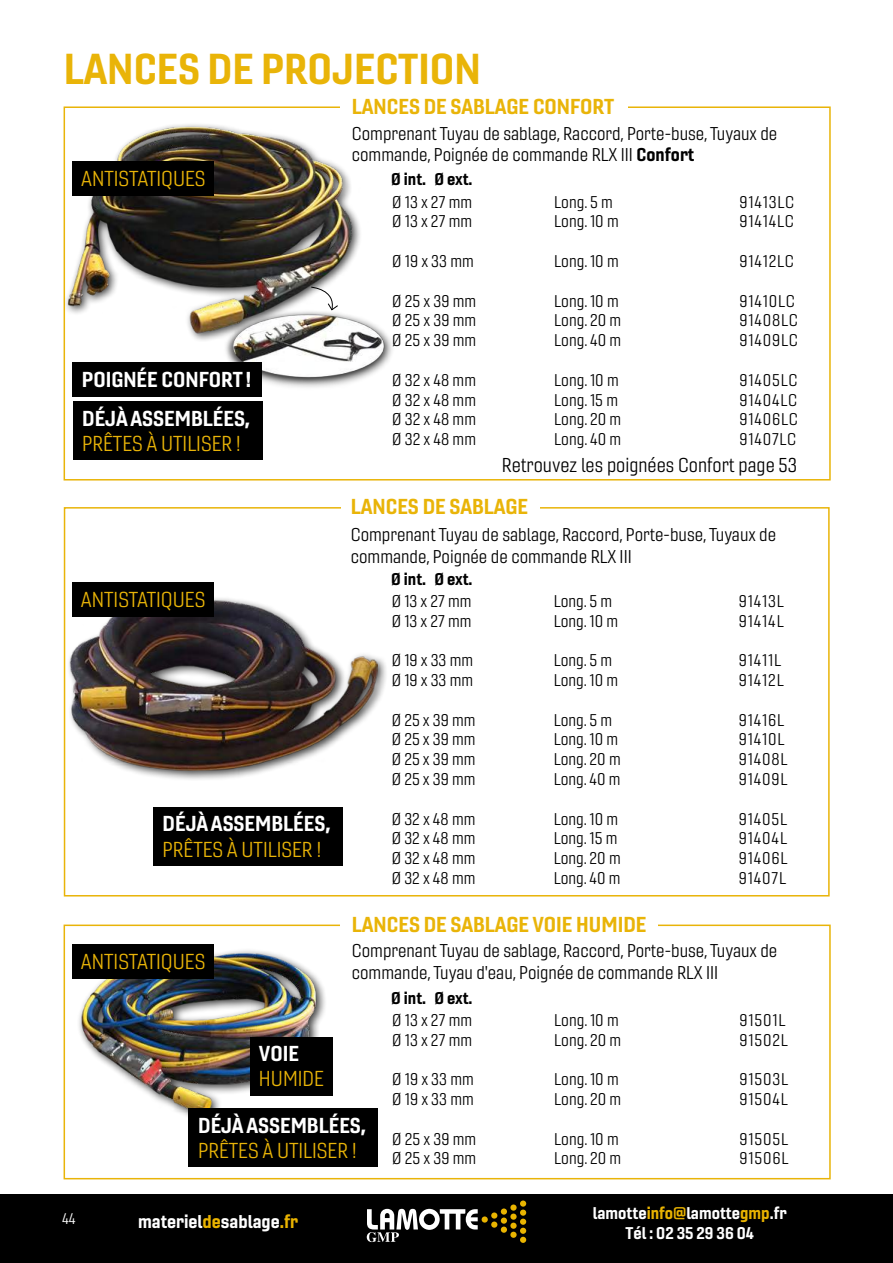
<style>
.page{position:relative;width:893px;height:1263px;background:#fff}
.page>*{position:absolute;margin:0;border:0;box-sizing:border-box;transform-origin:0 0}
.t1{font:42px "Gineso Nor Bol";color:#e9b408}
.t2{font:21px "Gineso Nor Boo";color:#e9b408}
.t3{font:21px "Gineso Nor Bol";color:#fff}
.t4{font:21px "Gineso Nor Bol";color:#e9b408}
.t5{font:19.5px "Gineso Nor Boo";color:#000}
.t6{font:18px/21.6px "Gineso Nor Boo";color:#000}
.t7{font:18px "Gineso Nor Bol";color:#fff}
.t8{font:16.5px "Gineso Nor Boo";color:#000}
.t9{font:16.5px "Gineso Nor Boo";letter-spacing:.05em;color:#000}
.t10{font:16.5px/19.8px "Gineso Nor Bol";color:#fff;text-align:center}
.t11{font:16.5px "Gineso Nor Bol";color:#000}
.t12{font:15px "Gineso Nor Boo";color:#fff}
.s1{font-family:"Gineso Nor Bol"}
.s2{color:#e9b300}
</style>
<div class="page">
<div style="left:0;top:1194px;width:893px;height:69px;background:#000"></div>
<svg style="left:367px;top:1208px;width:140px;height:34px"></svg>
<div style="left:501px;top:1217px;width:6px;height:7px;background:#e9b400;border-radius:50%"></div>
<div style="left:501px;top:1226px;width:6px;height:7px;background:#e9b400;border-radius:50%"></div>
<svg style="left:510px;top:1204px;width:7px;height:7px"></svg>
<svg style="left:510px;top:1213px;width:7px;height:7px"></svg>
<svg style="left:510px;top:1222px;width:7px;height:7px"></svg>
<div style="left:510px;top:1232px;width:7px;height:6px;background:#e9b400;border-radius:50%"></div>
<div style="left:520px;top:1200px;width:6px;height:7px;background:#e9b400;border-radius:50%"></div>
<div style="left:520px;top:1209px;width:6px;height:7px;background:#e9b400;border-radius:50%"></div>
<div style="left:520px;top:1218px;width:6px;height:7px;background:#e9b400;border-radius:50%"></div>
<svg style="left:520px;top:1228px;width:6px;height:15px"></svg>
<div style="left:76px;top:948px;width:251px;height:178px;background:#000;opacity:.75"></div>
<img style="left:78px;top:948px;width:242px;height:170px">
<div style="left:64px;top:507px;width:766px;height:389px;border:2px solid #e9b408"></div>
<div style="left:341px;top:501px;width:199px;height:12px;background:#fff"></div>
<div style="left:153px;top:807px;width:190px;height:59px;background:#000"></div>
<div style="left:66px;top:595px;width:322px;height:187px;background:#000;opacity:.75"></div>
<img style="left:67px;top:599px;width:310px;height:172px">
<div style="left:64px;top:924px;width:767px;height:255px;border:2px solid #e9b408"></div>
<div style="left:340px;top:918px;width:317px;height:13px;background:#fff"></div>
<div style="left:189px;top:1108px;width:189px;height:59px;background:#000"></div>
<div style="left:250px;top:1037px;width:83px;height:58px;background:#000"></div>
<img style="left:63px;top:121px;width:328px;height:270px">
<div style="left:73px;top:401px;width:189px;height:59px;background:#000"></div>
<div style="left:72px;top:362px;width:190px;height:34px;background:#000"></div>
<svg style="left:310px;top:286px;width:29px;height:25px"></svg>
<div style="left:73px;top:161px;width:141px;height:34px;background:#000"></div>
<div style="left:72px;top:583px;width:142px;height:34px;background:#000"></div>
<div style="left:72px;top:944px;width:142px;height:35px;background:#000"></div>
<h1 class="t1" style="left:64px;top:42px;width:419px">LANCES DE PROJECTION</h1>
<p class="t2" style="left:81px;top:166px;width:126px">ANTISTATIQUES</p>
<p class="t3" style="left:82px;top:366px;width:171px">POIGNÉE CONFORT !</p>
<p class="t3" style="left:82px;top:405px;width:169px">DÉJÀ ASSEMBLÉES,</p>
<p class="t2" style="left:82px;top:431px;width:160px">PRÊTES À UTILISER !</p>
<p class="t2" style="left:81px;top:587px;width:126px">ANTISTATIQUES</p>
<p class="t3" style="left:163px;top:810px;width:169px">DÉJÀ ASSEMBLÉES,</p>
<p class="t2" style="left:163px;top:836px;width:160px">PRÊTES À UTILISER !</p>
<p class="t2" style="left:81px;top:949px;width:126px">ANTISTATIQUES</p>
<p class="t4" style="left:352px;top:93px;width:264px">LANCES DE SABLAGE CONFORT</p>
<p class="t6" style="left:352px;top:123px;width:427px">Comprenant Tuyau de sablage, Raccord, Porte-buse, Tuyaux de commande, Poignée de commande RLX III <span class="s1">Confort</span></p>
<p class="t8" style="left:392px;top:192px;width:81px">Ø 13 x 27 mm</p>
<p class="t8" style="left:554px;top:192px;width:60px">Long. 5 m</p>
<p class="t9" style="left:739px;top:192px;width:56px">91413LC</p>
<p class="t8" style="left:392px;top:212px;width:81px">Ø 13 x 27 mm</p>
<p class="t8" style="left:554px;top:212px;width:66px">Long. 10 m</p>
<p class="t9" style="left:739px;top:212px;width:56px">91414LC</p>
<p class="t8" style="left:392px;top:251px;width:83px">Ø 19 x 33 mm</p>
<p class="t8" style="left:554px;top:251px;width:66px">Long. 10 m</p>
<p class="t9" style="left:739px;top:251px;width:56px">91412LC</p>
<p class="t8" style="left:392px;top:291px;width:85px">Ø 25 x 39 mm</p>
<p class="t8" style="left:554px;top:291px;width:66px">Long. 10 m</p>
<p class="t9" style="left:739px;top:291px;width:57px">91410LC</p>
<p class="t8" style="left:392px;top:311px;width:85px">Ø 25 x 39 mm</p>
<p class="t8" style="left:554px;top:311px;width:69px">Long. 20 m</p>
<p class="t9" style="left:739px;top:311px;width:60px">91408LC</p>
<p class="t8" style="left:392px;top:330px;width:85px">Ø 25 x 39 mm</p>
<p class="t8" style="left:554px;top:330px;width:68px">Long. 40 m</p>
<p class="t9" style="left:739px;top:330px;width:60px">91409LC</p>
<p class="t8" style="left:392px;top:370px;width:85px">Ø 32 x 48 mm</p>
<p class="t8" style="left:554px;top:370px;width:66px">Long. 10 m</p>
<p class="t9" style="left:739px;top:370px;width:59px">91405LC</p>
<p class="t8" style="left:392px;top:390px;width:85px">Ø 32 x 48 mm</p>
<p class="t8" style="left:554px;top:390px;width:65px">Long. 15 m</p>
<p class="t9" style="left:739px;top:390px;width:59px">91404LC</p>
<p class="t8" style="left:392px;top:410px;width:85px">Ø 32 x 48 mm</p>
<p class="t8" style="left:554px;top:410px;width:69px">Long. 20 m</p>
<p class="t9" style="left:739px;top:410px;width:60px">91406LC</p>
<p class="t8" style="left:392px;top:429px;width:85px">Ø 32 x 48 mm</p>
<p class="t8" style="left:554px;top:429px;width:68px">Long. 40 m</p>
<p class="t9" style="left:739px;top:429px;width:58px">91407LC</p>
<p class="t11" style="left:391px;top:169px;width:83px">Ø int. Ø ext.</p>
<p class="t5" style="left:502px;top:453px;width:297px">Retrouvez les poignées Confort page 53</p>
<p class="t4" style="left:351px;top:493px;width:179px">LANCES DE SABLAGE</p>
<p class="t6" style="left:351px;top:524px;width:427px">Comprenant Tuyau de sablage, Raccord, Porte-buse, Tuyaux de commande, Poignée de commande RLX III</p>
<p class="t11" style="left:391px;top:568px;width:83px">Ø int. Ø ext.</p>
<p class="t8" style="left:392px;top:591px;width:81px">Ø 13 x 27 mm</p>
<p class="t8" style="left:554px;top:591px;width:60px">Long. 5 m</p>
<p class="t8" style="left:739px;top:591px;width:47px">91413L</p>
<p class="t8" style="left:392px;top:611px;width:81px">Ø 13 x 27 mm</p>
<p class="t8" style="left:554px;top:611px;width:66px">Long. 10 m</p>
<p class="t8" style="left:739px;top:611px;width:46px">91414L</p>
<p class="t8" style="left:392px;top:650px;width:83px">Ø 19 x 33 mm</p>
<p class="t8" style="left:554px;top:650px;width:60px">Long. 5 m</p>
<p class="t8" style="left:739px;top:650px;width:44px">91411L</p>
<p class="t8" style="left:392px;top:670px;width:83px">Ø 19 x 33 mm</p>
<p class="t8" style="left:554px;top:670px;width:66px">Long. 10 m</p>
<p class="t8" style="left:739px;top:670px;width:46px">91412L</p>
<p class="t8" style="left:392px;top:710px;width:85px">Ø 25 x 39 mm</p>
<p class="t8" style="left:554px;top:710px;width:60px">Long. 5 m</p>
<p class="t8" style="left:739px;top:710px;width:47px">91416L</p>
<p class="t8" style="left:392px;top:730px;width:85px">Ø 25 x 39 mm</p>
<p class="t8" style="left:554px;top:730px;width:66px">Long. 10 m</p>
<p class="t8" style="left:739px;top:730px;width:47px">91410L</p>
<p class="t8" style="left:392px;top:749px;width:85px">Ø 25 x 39 mm</p>
<p class="t8" style="left:554px;top:749px;width:69px">Long. 20 m</p>
<p class="t8" style="left:739px;top:749px;width:50px">91408L</p>
<p class="t8" style="left:392px;top:769px;width:85px">Ø 25 x 39 mm</p>
<p class="t8" style="left:554px;top:769px;width:68px">Long. 40 m</p>
<p class="t8" style="left:739px;top:769px;width:50px">91409L</p>
<p class="t8" style="left:392px;top:809px;width:85px">Ø 32 x 48 mm</p>
<p class="t8" style="left:554px;top:809px;width:66px">Long. 10 m</p>
<p class="t8" style="left:739px;top:809px;width:50px">91405L</p>
<p class="t8" style="left:392px;top:829px;width:85px">Ø 32 x 48 mm</p>
<p class="t8" style="left:554px;top:829px;width:65px">Long. 15 m</p>
<p class="t8" style="left:739px;top:829px;width:50px">91404L</p>
<p class="t8" style="left:392px;top:848px;width:85px">Ø 32 x 48 mm</p>
<p class="t8" style="left:554px;top:848px;width:69px">Long. 20 m</p>
<p class="t8" style="left:739px;top:848px;width:50px">91406L</p>
<p class="t8" style="left:392px;top:868px;width:85px">Ø 32 x 48 mm</p>
<p class="t8" style="left:554px;top:868px;width:68px">Long. 40 m</p>
<p class="t8" style="left:739px;top:868px;width:49px">91407L</p>
<p class="t4" style="left:352px;top:911px;width:296px">LANCES DE SABLAGE VOIE HUMIDE</p>
<p class="t6" style="left:352px;top:940px;width:427px">Comprenant Tuyau de sablage, Raccord, Porte-buse, Tuyaux de commande, Tuyau d'eau, Poignée de commande RLX III</p>
<p class="t11" style="left:391px;top:987px;width:83px">Ø int. Ø ext.</p>
<p class="t12" style="left:62px;top:1210px;width:15px">44</p>
<p class="t3" style="left:259px;top:1040px;width:42px">VOIE</p>
<p class="t2" style="left:259px;top:1066px;width:66px">HUMIDE</p>
<p class="t3" style="left:198px;top:1112px;width:169px">DÉJÀ ASSEMBLÉES,</p>
<p class="t2" style="left:198px;top:1138px;width:160px">PRÊTES À UTILISER !</p>
<p class="t7" style="left:138px;top:1209px;width:162px">materiel<span class="s2">de</span>sablage<span class="s2">.fr</span></p>
<p class="t8" style="left:392px;top:1010px;width:81px">Ø 13 x 27 mm</p>
<p class="t8" style="left:554px;top:1010px;width:66px">Long. 10 m</p>
<p class="t8" style="left:739px;top:1010px;width:47px">91501L</p>
<p class="t8" style="left:392px;top:1030px;width:81px">Ø 13 x 27 mm</p>
<p class="t8" style="left:554px;top:1030px;width:69px">Long. 20 m</p>
<p class="t8" style="left:739px;top:1030px;width:50px">91502L</p>
<p class="t8" style="left:392px;top:1069px;width:83px">Ø 19 x 33 mm</p>
<p class="t8" style="left:554px;top:1069px;width:66px">Long. 10 m</p>
<p class="t8" style="left:739px;top:1069px;width:50px">91503L</p>
<p class="t8" style="left:392px;top:1089px;width:83px">Ø 19 x 33 mm</p>
<p class="t8" style="left:554px;top:1089px;width:69px">Long. 20 m</p>
<p class="t8" style="left:739px;top:1089px;width:50px">91504L</p>
<p class="t8" style="left:392px;top:1129px;width:85px">Ø 25 x 39 mm</p>
<p class="t8" style="left:554px;top:1129px;width:66px">Long. 10 m</p>
<p class="t8" style="left:739px;top:1129px;width:50px">91505L</p>
<p class="t8" style="left:392px;top:1148px;width:85px">Ø 25 x 39 mm</p>
<p class="t8" style="left:554px;top:1148px;width:69px">Long. 20 m</p>
<p class="t8" style="left:739px;top:1148px;width:50px">91506L</p>
<p class="t10" style="left:593px;top:1203px;width:195px">lamotte<span class="s2">info@</span>lamotte<span class="s2">gmp</span>.fr<br>Tél : 02 35 29 36 04</p>
</div>
